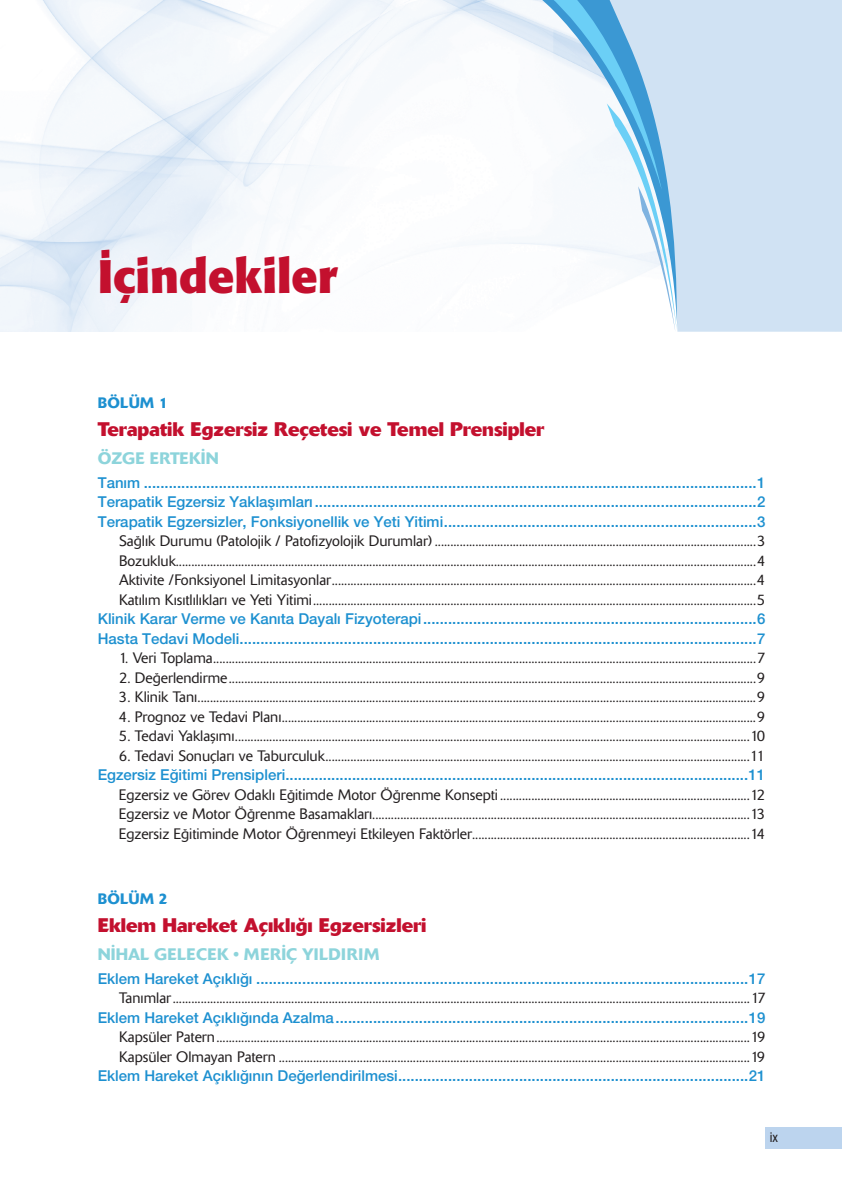
<style>
.page{position:relative;width:842px;height:1195px;background:#fff}
.page>*{position:absolute;margin:0;border:0;box-sizing:border-box;transform-origin:0 0}
.t1{font:700 46.5px "Formata";color:#c3102e}
.t2{font:700 19.5px "Delta";color:#c3102e}
.t3{font:500 16.5px "Delta";letter-spacing:.01em;color:#8dd4db}
.t4{font:300 15px/19.5px "Delta";color:#231f20;text-align:justify}
.t5{font:500 15px/19.5px "Helvetica Neu";color:#1d90d0;text-align:justify}
.t6{font:500 15px "Delta";letter-spacing:.01em;color:#1d90d0}
.t7{font:13.5px "Helvetica 57 Cn";color:#231f20}
</style>
<div class="page">
<img style="left:0;top:0;width:504px;height:332px">
<div style="left:715px;top:0;width:127px;height:332px;background:#d0e2f3"></div>
<svg style="left:504px;top:0;width:211px;height:332px"></svg>
<svg style="left:532px;top:0;width:170px;height:332px"></svg>
<div style="left:765px;top:1127px;width:77px;height:21px;background:#bcd4ee"></div>
<h1 class="t1" style="left:98px;top:248px;width:241px">İçindekiler</h1>
<p class="t6" style="left:98px;top:394px;width:72px">BÖLÜM 1</p>
<h2 class="t2" style="left:98px;top:417px;width:448px">Terapatik Egzersiz Reçetesi ve Temel Prensipler</h2>
<p class="t3" style="left:98px;top:448px;width:123px">ÖZGE ERTEKİN</p>
<p class="t5" style="left:98px;top:473px;width:669px">Tanım ...................................................................................................................................................1<br>Terapatik Egzersiz Yaklaşımları..........................................................................................................2<br>Terapatik Egzersizler, Fonksiyonellik ve Yeti Yitimi...........................................................................3</p>
<p class="t4" style="left:119px;top:532px;width:648px">Sağlık Durumu (Patolojik / Patofizyolojik Durumlar) .......................................................................................................3<br>Bozukluk..........................................................................................................................................................................................4<br>Aktivite /Fonksiyonel Limitasyonlar........................................................................................................................................4<br>Katılım Kısıtlılıkları ve Yeti Yitimi..............................................................................................................................................5</p>
<p class="t5" style="left:98px;top:609px;width:669px">Klinik Karar Verme ve Kanıta Dayalı Fizyoterapi................................................................................6<br>Hasta Tedavi Modeli............................................................................................................................7</p>
<p class="t4" style="left:119px;top:649px;width:648px">1. Veri Toplama..............................................................................................................................................................................7</p>
<p class="t4" style="left:119px;top:668px;width:648px">2. Değerlendirme.........................................................................................................................................................................9</p>
<p class="t4" style="left:119px;top:688px;width:648px">3. Klinik Tanı...................................................................................................................................................................................9</p>
<p class="t4" style="left:119px;top:707px;width:648px">4. Prognoz ve Tedavi Planı........................................................................................................................................................9</p>
<p class="t4" style="left:119px;top:727px;width:648px">5. Tedavi Yaklaşımı.....................................................................................................................................................................10</p>
<p class="t4" style="left:119px;top:746px;width:648px">6. Tedavi Sonuçları ve Taburculuk........................................................................................................................................11</p>
<p class="t5" style="left:98px;top:765px;width:669px">Egzersiz Eğitimi Prensipleri...............................................................................................................11</p>
<p class="t4" style="left:119px;top:785px;width:648px">Egzersiz ve Görev Odaklı Eğitimde Motor Öğrenme Konsepti ................................................................................12<br>Egzersiz ve Motor Öğrenme Basamakları.........................................................................................................................13<br>Egzersiz Eğitiminde Motor Öğrenmeyi Etkileyen Faktörler.........................................................................................14</p>
<p class="t6" style="left:98px;top:890px;width:72px">BÖLÜM 2</p>
<h2 class="t2" style="left:98px;top:913px;width:330px">Eklem Hareket Açıklığı Egzersizleri</h2>
<p class="t3" style="left:98px;top:944px;width:283px">NİHAL GELECEK • MERİÇ YILDIRIM</p>
<p class="t5" style="left:98px;top:968px;width:669px">Eklem Hareket Açıklığı ......................................................................................................................17</p>
<p class="t4" style="left:119px;top:988px;width:648px">Tanımlar.........................................................................................................................................................................................17</p>
<p class="t5" style="left:98px;top:1007px;width:669px">Eklem Hareket Açıklığında Azalma...................................................................................................19</p>
<p class="t4" style="left:119px;top:1027px;width:648px">Kapsüler Patern...........................................................................................................................................................................19<br>Kapsüler Olmayan Patern .......................................................................................................................................................19</p>
<p class="t5" style="left:98px;top:1066px;width:669px">Eklem Hareket Açıklığının Değerlendirilmesi....................................................................................21</p>
<p class="t7" style="left:770px;top:1130px;width:10px">ix</p>
</div>
